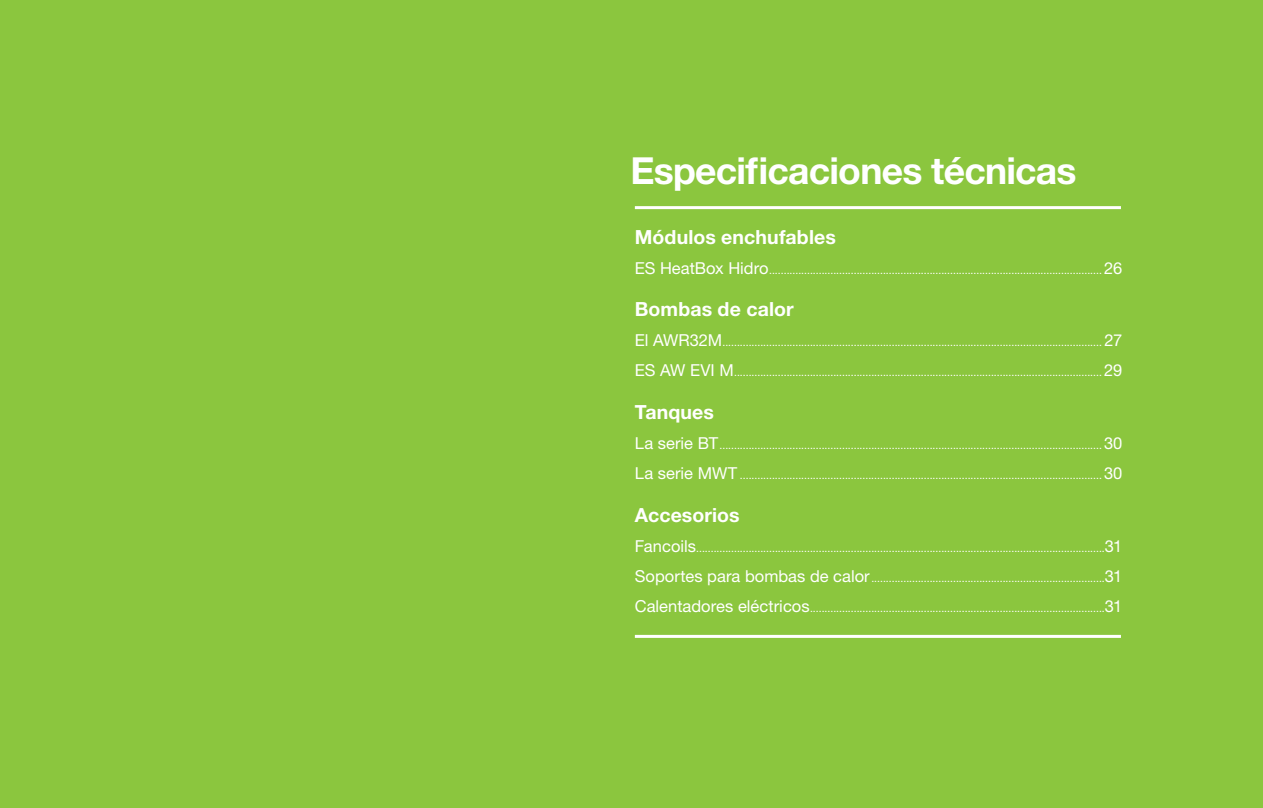
<style>
.page{position:relative;width:1263px;height:808px;background:#8bc63e}
.page>*{position:absolute;margin:0;border:0;box-sizing:border-box;transform-origin:0 0}
.t1{font:700 37.35px "Helvetica Neue LT Std";letter-spacing:-.02em;color:#fff}
.t2{font:700 19.5px "Helvetica Neue LT Std";letter-spacing:.005em;color:#fff}
.t3{font:10.5px "Helvetica Neue LT Std";color:#fff}
.s1{font-size:16.5px}
</style>
<div class="page">
<hr style="left:635px;top:206px;width:486px;height:3px;background:#fff">
<hr style="left:635px;top:635px;width:486px;height:3px;background:#fff">
<h1 class="t1" style="left:630px;top:148px;width:448px">Especificaciones técnicas</h1>
<h2 class="t2" style="left:635px;top:225px;width:203px">Módulos enchufables</h2>
<p class="t3" style="left:635px;top:264px;width:489px"><span class="s1">ES HeatBox Hidro</span>.................................................................................................................. <span class="s1">26</span></p>
<h2 class="t2" style="left:635px;top:297px;width:160px">Bombas de calor</h2>
<p class="t3" style="left:635px;top:336px;width:489px"><span class="s1">El AWR32M</span>.................................................................................................................................. <span class="s1">27</span></p>
<p class="t3" style="left:635px;top:366px;width:489px"><span class="s1">ES AW EVI M</span>.............................................................................................................................. <span class="s1">29</span></p>
<h2 class="t2" style="left:635px;top:400px;width:81px">Tanques</h2>
<p class="t3" style="left:635px;top:439px;width:489px"><span class="s1">La serie BT</span>................................................................................................................................... <span class="s1">30</span></p>
<p class="t3" style="left:635px;top:469px;width:489px"><span class="s1">La serie MWT</span> ............................................................................................................................ <span class="s1">30</span></p>
<h2 class="t2" style="left:635px;top:503px;width:106px">Accesorios</h2>
<p class="t3" style="left:635px;top:542px;width:489px"><span class="s1">Fancoils</span>............................................................................................................................................<span class="s1">31</span></p>
<p class="t3" style="left:635px;top:572px;width:489px"><span class="s1">Soportes para bombas de calor</span>................................................................................<span class="s1">31</span></p>
<p class="t3" style="left:635px;top:602px;width:489px"><span class="s1">Calentadores eléctricos</span>.....................................................................................................<span class="s1">31</span></p>
</div>
